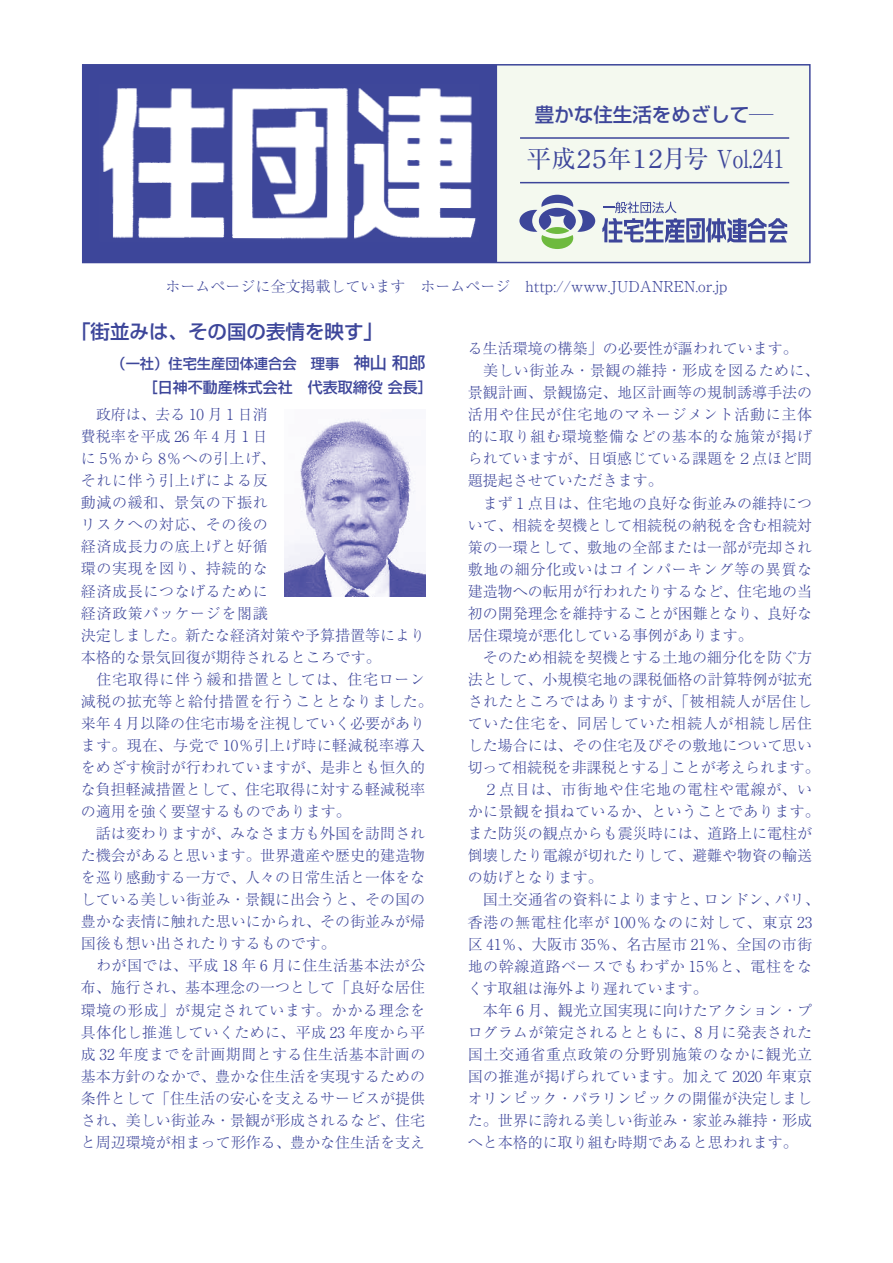
<style>
.page{position:relative;width:893px;height:1263px;background:#fff}
.page>*{position:absolute;margin:0;border:0;box-sizing:border-box;transform-origin:0 0}
.t1{font:24.75px "Ryumin Pr 6";letter-spacing:-.15em;color:#3d469a}
.t2{font:500 19.5px "Shin Go Pr 6";color:#3d469a}
.t3{font:300 15px/22px "Ryumin Pr 6";color:#3d469a}
.t4{font:500 15px "Shin Go Pr 6";color:#3d469a}
.t5{font:500 14.25px "Shin Go Pr 6";color:#3d469a}
.s1{font-size:16.5px}
</style>
<div class="page">
<img style="left:285px;top:419px;width:140px;height:178px">
<svg style="left:82px;top:263px;width:729px;height:1px"></svg>
<div style="left:485px;top:65px;width:325px;height:197px;background:#f4f9ef"></div>
<div style="left:85px;top:67px;width:412px;height:193px;background:#3d469a"></div>
<div style="left:82px;top:64px;width:729px;height:199px;border:2px solid #3d469a"></div>
<img style="left:99px;top:83px;width:383px;height:161px">
<svg style="left:519px;top:195px;width:76px;height:54px"></svg>
<svg style="left:602px;top:202px;width:185px;height:41px"></svg>
<hr style="left:520px;top:137px;width:269px;height:2px;background:#3d469a">
<hr style="left:520px;top:182px;width:269px;height:1px;background:#3d469a">
<h2 class="t2" style="left:535px;top:98px;width:240px">豊かな住生活をめざして─</h2>
<h1 class="t1" style="left:527px;top:140px;width:259px">平成２５年１２月号 Vol.241</h1>
<p class="t3" style="left:166px;top:274px;width:563px">ホームページに全文掲載しています　ホームページ　http://www.JUDANREN.or.jp</p>
<h2 class="t2" style="left:71px;top:315px;width:314px">「街並みは、その国の表情を映す」</h2>
<p class="t5" style="left:111px;top:352px;width:315px">（一社）住宅生産団体連合会　理事　<span class="s1">神山 和郎</span></p>
<p class="t4" style="left:143px;top:375px;width:291px">［日神不動産株式会社　代表取締役 会長］</p>
<p class="t3" style="left:81px;top:403px;width:353px">　政府は、去る 10 月 1 日消<br>費税率を平成 26 年 4 月 1 日<br>に 5％から 8％への引上げ、<br>それに伴う引上げによる反<br>動減の緩和、景気の下振れ<br>リスクへの対応、その後の<br>経済成長力の底上げと好循<br>環の実現を図り、持続的な<br>経済成長につなげるために<br>経済政策パッケージを閣議<br>決定しました。新たな経済対策や予算措置等により本格的な景気回復が期待されるところです。<br>　住宅取得に伴う緩和措置としては、住宅ローン減税の拡充等と給付措置を行うこととなりました。来年 4 月以降の住宅市場を注視していく必要があります。現在、与党で 10％引上げ時に軽減税率導入をめざす検討が行われていますが、是非とも恒久的な負担軽減措置として、住宅取得に対する軽減税率の適用を強く要望するものであります。<br>　話は変わりますが、みなさま方も外国を訪問された機会があると思います。世界遺産や歴史的建造物を巡り感動する一方で、人々の日常生活と一体をなしている美しい街並み・景観に出会うと、その国の豊かな表情に触れた思いにかられ、その街並みが帰国後も想い出されたりするものです。<br>　わが国では、平成 18 年 6 月に住生活基本法が公布、施行され、基本理念の一つとして「良好な居住環境の形成」が規定されています。かかる理念を具体化し推進していくために、平成 23 年度から平成 32 年度までを計画期間とする住生活基本計画の基本方針のなかで、豊かな住生活を実現するための条件として「住生活の安心を支えるサービスが提供され、美しい街並み・景観が形成されるなど、住宅と周辺環境が相まって形作る、豊かな住生活を支え</p>
<p class="t3" style="left:468px;top:337px;width:353px">る生活環境の構築」の必要性が謳われています。<br>　美しい街並み・景観の維持・形成を図るために、景観計画、景観協定、地区計画等の規制誘導手法の活用や住民が住宅地のマネージメント活動に主体的に取り組む環境整備などの基本的な施策が掲げられていますが、日頃感じている課題を２点ほど問題提起させていただきます。<br>　まず１点目は、住宅地の良好な街並みの維持について、相続を契機として相続税の納税を含む相続対策の一環として、敷地の全部または一部が売却され敷地の細分化或いはコインパーキング等の異質な建造物への転用が行われたりするなど、住宅地の当初の開発理念を維持することが困難となり、良好な居住環境が悪化している事例があります。<br>　そのため相続を契機とする土地の細分化を防ぐ方法として、小規模宅地の課税価格の計算特例が拡充されたところではありますが、「被相続人が居住していた住宅を、同居していた相続人が相続し居住した場合には、その住宅及びその敷地について思い切って相続税を非課税とする」ことが考えられます。　２点目は、市街地や住宅地の電柱や電線が、いかに景観を損ねているか、ということであります。また防災の観点からも震災時には、道路上に電柱が倒壊したり電線が切れたりして、避難や物資の輸送の妨げとなります。<br>　国土交通省の資料によりますと、ロンドン、パリ、香港の無電柱化率が 100％なのに対して、東京 23区 41％、大阪市 35％、名古屋市 21％、全国の市街地の幹線道路ベースでもわずか 15％と、電柱をなくす取組は海外より遅れています。<br>　本年 6 月、観光立国実現に向けたアクション・プログラムが策定されるとともに、8 月に発表された国土交通省重点政策の分野別施策のなかに観光立国の推進が掲げられています。加えて 2020 年東京オリンピック・パラリンピックの開催が決定しました。世界に誇れる美しい街並み・家並み維持・形成へと本格的に取り組む時期であると思われます。</p>
</div>
